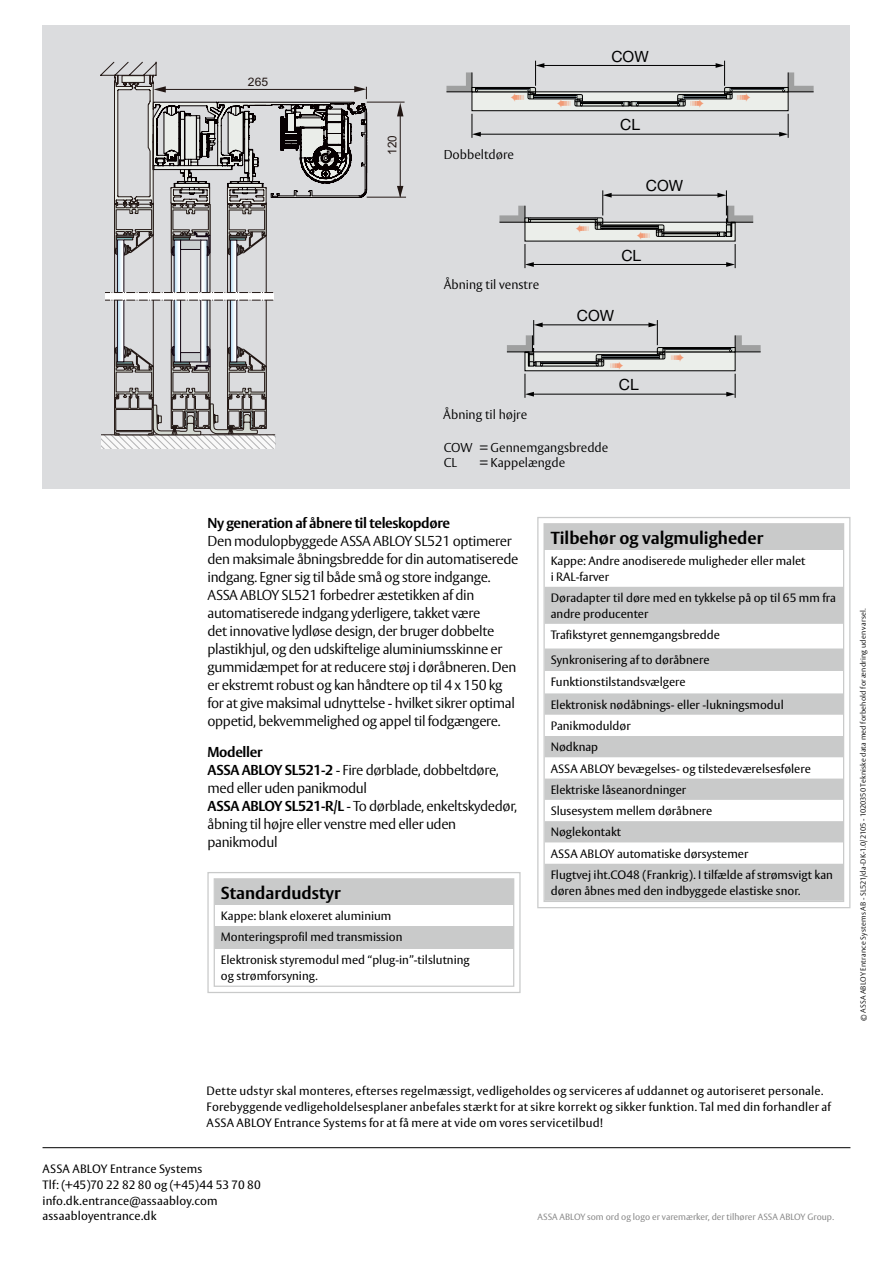
<style>
.page{position:relative;width:893px;height:1263px;background:#fff}
.page>*{position:absolute;margin:0;border:0;box-sizing:border-box;transform-origin:0 0}
.t1{font:700 17.25px "ASSA Vesta";color:#000}
.t2{font:15.45px "Helvetica Neue";color:#000}
.t3{font:300 14.25px/18px "ASSA Vesta";letter-spacing:-.025em;color:#000}
.t4{font:700 14.25px "ASSA Vesta";letter-spacing:-.025em;color:#000}
.t5{font:300 12.75px/15.3px "ASSA Vesta";color:#000}
.t6{font:12.15px "Arial";color:#221714}
.t7{font:12px/15.8px "ASSA Vesta";color:#000}
.t8{font:11.7px "Arial";color:#221714}
.t9{font:9px "ASSA Vesta";color:#898989}
.t10{font:300 7.5px "ASSA Vesta";letter-spacing:.025em;color:#000}
.s1{font-weight:700}
</style>
<div class="page">
<hr style="left:43px;top:1147px;width:807px;height:1px;background:#000">
<div style="left:43px;top:26px;width:807px;height:463px;background:#dbdcde"></div>
<div style="left:472px;top:92px;width:316px;height:19px;background:#ebeeea"></div>
<div style="left:471px;top:91px;width:318px;height:20px;border:1px solid #000"></div>
<hr style="left:478px;top:134px;width:304px;height:1px;background:#000">
<svg style="left:472px;top:114px;width:9px;height:24px"></svg>
<svg style="left:779px;top:114px;width:10px;height:24px"></svg>
<svg style="left:155px;top:61px;width:251px;height:384px"></svg>
<div style="left:227px;top:204px;width:40px;height:225px;background:#dbdcde;border:1px solid #221714"></div>
<svg style="left:232px;top:257px;width:3px;height:88px"></svg>
<div style="left:230px;top:240px;width:7px;height:122px;border:1px solid #120612"></div>
<div style="left:171px;top:204px;width:39px;height:225px;background:#dbdcde;border:1px solid #221714"></div>
<svg style="left:176px;top:257px;width:3px;height:88px"></svg>
<div style="left:174px;top:240px;width:7px;height:122px;border:1px solid #120612"></div>
<svg style="left:202px;top:257px;width:4px;height:88px"></svg>
<div style="left:200px;top:240px;width:8px;height:122px;border:1px solid #120612"></div>
<div style="left:114px;top:204px;width:40px;height:231px;background:#dbdcde;border:1px solid #221714"></div>
<svg style="left:119px;top:257px;width:3px;height:88px"></svg>
<div style="left:117px;top:239px;width:7px;height:123px;border:1px solid #120612"></div>
<div style="left:105px;top:292px;width:168px;height:8px;background:#fff"></div>
<svg style="left:105px;top:292px;width:168px;height:1px"></svg>
<svg style="left:105px;top:300px;width:168px;height:1px"></svg>
<svg style="left:102px;top:345px;width:173px;height:104px"></svg>
<svg style="left:100px;top:62px;width:267px;height:195px"></svg>
<svg style="left:537px;top:517px;width:314px;height:392px"></svg>
<div style="left:543px;top:523px;width:301px;height:379px;border:1px solid #c9caca"></div>
<svg style="left:207px;top:872px;width:314px;height:121px"></svg>
<div style="left:214px;top:878px;width:300px;height:109px;border:1px solid #c9caca"></div>
<svg style="left:499px;top:190px;width:255px;height:78px"></svg>
<svg style="left:506px;top:320px;width:255px;height:78px"></svg>
<svg style="left:446px;top:61px;width:368px;height:47px"></svg>
<p class="t8" style="left:248px;top:74px;width:22px">265</p>
<p class="t6" style="left:384px;top:155px;width:21px;rotate:-90deg">120</p>
<p class="t2" style="left:611px;top:47px;width:39px">COW</p>
<p class="t5" style="left:444px;top:147px;width:72px">Dobbeltdøre</p>
<p class="t5" style="left:444px;top:277px;width:97px">Åbning til venstre</p>
<p class="t2" style="left:620px;top:116px;width:21px">CL</p>
<p class="t2" style="left:646px;top:176px;width:39px">COW</p>
<p class="t2" style="left:621px;top:246px;width:21px">CL</p>
<p class="t2" style="left:577px;top:306px;width:39px">COW</p>
<p class="t2" style="left:619px;top:375px;width:21px">CL</p>
<p class="t5" style="left:443px;top:408px;width:85px">Åbning til højre</p>
<p class="t5" style="left:444px;top:440px;width:166px">COW = Gennemgangsbredde<br>CL</p>
<p class="t5" style="left:480px;top:455px;width:87px">= Kappelængde</p>
<p class="t4" style="left:207px;top:514px;width:244px">Ny generation af åbnere til teleskopdøre</p>
<p class="t3" style="left:207px;top:533px;width:312px">Den modulopbyggede ASSA ABLOY SL521 optimerer den maksimale åbningsbredde for din automatiserede indgang. Egner sig til både små og store indgange.<br>ASSA ABLOY SL521 forbedrer æstetikken af din automatiserede indgang yderligere, takket være<br>det innovative lydløse design, der bruger dobbelte plastikhjul, og den udskiftelige aluminiumsskinne er gummidæmpet for at reducere støj i døråbneren. Den er ekstremt robust og kan håndtere op til 4 x 150 kg for at give maksimal udnyttelse - hvilket sikrer optimal oppetid, bekvemmelighed og appel til fodgængere.</p>
<p class="t3" style="left:207px;top:743px;width:311px"><span class="s1">Modeller<br>ASSA ABLOY SL521-2</span> - Fire dørblade, dobbeltdøre, med eller uden panikmodul<br><span class="s1">ASSA ABLOY SL521-R/L</span> - To dørblade, enkeltskydedør, åbning til højre eller venstre med eller uden panikmodul</p>
<h1 class="t1" style="left:551px;top:527px;width:214px">Tilbehør og valgmuligheder</h1>
<p class="t7" style="left:551px;top:553px;width:256px">Kappe: Andre anodiserede muligheder eller malet i RAL-farver</p>
<p class="t7" style="left:551px;top:590px;width:287px">Døradapter til døre med en tykkelse på op til 65 mm fra andre producenter</p>
<p class="t7" style="left:551px;top:623px;width:171px;line-height:24.6px">Trafikstyret gennemgangsbredde<br>Synkronisering af to døråbnere</p>
<p class="t7" style="left:551px;top:671px;width:234px;line-height:22.5px">Funktionstilstandsvælgere<br>Elektronisk nødåbnings- eller -lukningsmodul</p>
<p class="t7" style="left:551px;top:716px;width:284px;line-height:21.3px">Panikmoduldør<br>Nødknap<br>ASSA ABLOY bevægelses- og tilstedeværelsesfølere<br>Elektriske låseanordninger<br>Slusesystem mellem døråbnere<br>Nøglekontakt<br>ASSA ABLOY automatiske dørsystemer<br>Flugtvej iht.CO48 (Frankrig). I tilfælde af strømsvigt kan</p>
<h1 class="t1" style="left:221px;top:882px;width:121px">Standardudstyr</h1>
<p class="t7" style="left:551px;top:883px;width:251px">døren åbnes med den indbyggede elastiske snor.</p>
<p class="t7" style="left:221px;top:906px;width:183px;line-height:21.3px">Kappe: blank eloxeret aluminium<br>Monteringsprofil med transmission</p>
<p class="t7" style="left:221px;top:952px;width:250px">Elektronisk styremodul med “plug-in”-tilslutning og strømforsyning.</p>
<p class="t10" style="left:859px;top:1021px;width:414px;rotate:-90deg">© ASSA ABLOY Entrance Systems AB - SL521/da-DK-1.0/2105 - 1020350 Tekniske data med forbehold for ændring uden varsel.</p>
<p class="t7" style="left:207px;top:1083px;width:626px">Dette udstyr skal monteres, efterses regelmæssigt, vedligeholdes og serviceres af uddannet og autoriseret personale.<br>Forebyggende vedligeholdelsesplaner anbefales stærkt for at sikre korrekt og sikker funktion. Tal med din forhandler af<br>ASSA ABLOY Entrance Systems for at få mere at vide om vores servicetilbud!</p>
<p class="t7" style="left:43px;top:1162px;width:220px">ASSA ABLOY Entrance Systems<br>Tlf: (+45)70 22 82 80 og (+45)44 53 70 80 info.dk.entrance@assaabloy.com assaabloyentrance.dk</p>
<p class="t9" style="left:537px;top:1212px;width:298px">ASSA ABLOY som ord og logo er varemærker, der tilhører ASSA ABLOY Group.</p>
</div>
